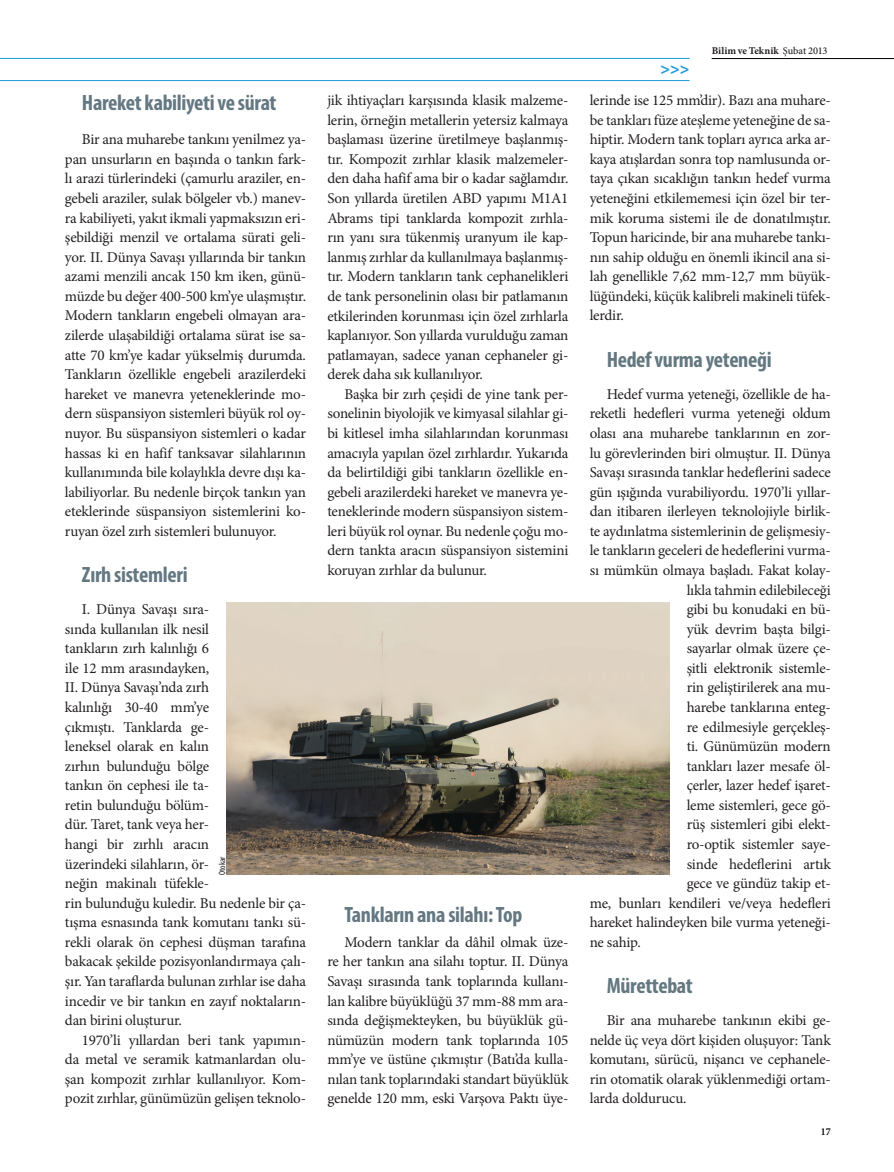
<style>
.page{position:relative;width:894px;height:1172px;background:#fff}
.page>*{position:absolute;margin:0;border:0;box-sizing:border-box;transform-origin:0 0}
.t1{font:700 condensed 22.2px "Myriad Pro";letter-spacing:-.015em;color:#647882}
.t2{font:700 16.2px "Myriad Pro";color:#1d99d6}
.t3{font:15px/19.5px "Minion Pro";letter-spacing:-.015em;color:#231f20;text-align:justify}
.t4{font:700 10.35px "Minion Pro";letter-spacing:.005em;color:#231f20}
.t5{font:10.35px "Minion Pro";color:#231f20}
.t6{font:condensed 9px "Myriad Pro";color:#231f20}
.s1{font-weight:500}
</style>
<div class="page">
<hr style="left:711px;top:58px;width:182px;height:1px;background:#000103">
<hr style="left:0;top:80px;width:689px;height:1px;background:#1d99d6">
<hr style="left:0;top:58px;width:689px;height:1px;background:#1d99d6">
<img style="left:226px;top:602px;width:443px;height:272px">
<h1 class="t1" style="left:82px;top:89px;width:196px">Hareket kabiliyeti ve sürat</h1>
<p class="t3" style="left:65px;top:130px;width:242px;text-indent:17px">Bir ana muharebe tankını yenilmez ya&shy;pan unsurların en başında o tankın fark&shy;lı arazi türlerindeki (çamurlu araziler, en&shy;gebeli araziler, sulak bölgeler vb.) manev&shy;ra kabiliyeti, yakıt ikmali yapmaksızın eri&shy;şebildiği menzil ve ortalama sürati geli&shy;yor. II. Dünya Savaşı yıllarında bir tankın azami menzili ancak 150 km iken, günü&shy;müzde bu değer 400-500 km’ye ulaşmıştır.<br>Modern tankların engebeli olmayan ara&shy;zilerde ulaşabildiği ortalama sürat ise sa&shy;atte 70 km’ye kadar yükselmiş durumda.<br>Tankların özellikle engebeli arazilerdeki hareket ve manevra yeteneklerinde mo&shy;dern süspansiyon sistemleri büyük rol oy&shy;nuyor. Bu süspansiyon sistemleri o kadar hassas ki en hafif tanksavar silahlarının kullanımında bile kolaylıkla devre dışı ka&shy;labiliyorlar. Bu nedenle birçok tankın yan eteklerinde süspansiyon sistemlerini ko&shy;ruyan özel zırh sistemleri bulunuyor.</p>
<h1 class="t1" style="left:82px;top:560px;width:107px">Zırh sistemleri</h1>
<p class="t3" style="left:65px;top:599px;width:242px;text-align:left;text-indent:17px">I. Dünya Savaşı sıra-<br>sında kullanılan ilk nesil<br>tankların zırh kalınlığı 6<br>ile 12 mm arasındayken,<br>II. Dünya Savaşı’nda zırh<br>kalınlığı 30-40 mm’ye<br>çıkmıştı. Tanklarda ge-<br>leneksel olarak en kalın<br>zırhın bulunduğu bölge<br>tankın ön cephesi ile ta-<br>retin bulunduğu bölüm-<br>dür. Taret, tank veya her-<br>hangi bir zırhlı aracın<br>üzerindeki silahların, ör-<br>neğin makinalı tüfekle-<br>rin bulunduğu kuledir. Bu nedenle bir ça&shy;tışma esnasında tank komutanı tankı sü&shy;rekli olarak ön cephesi düşman tarafına bakacak şekilde pozisyonlandırmaya çalı&shy;şır. Yan taraflarda bulunan zırhlar ise daha incedir ve bir tankın en zayıf noktaların&shy;dan birini oluşturur.</p>
<p class="t3" style="left:65px;top:1029px;width:242px;text-indent:17px">1970’li yıllardan beri tank yapımın&shy;da metal ve seramik katmanlardan olu&shy;şan kompozit zırhlar kullanılıyor. Kom&shy;pozit zırhlar, günümüzün gelişen teknolo-</p>
<p class="t6" style="left:217px;top:874px;width:20px;rotate:-90deg">Otokar</p>
<p class="t3" style="left:327px;top:91px;width:242px">jik ihtiyaçları karşısında klasik malzeme&shy;lerin, örneğin metallerin yetersiz kalmaya başlaması üzerine üretilmeye başlanmış&shy;tır. Kompozit zırhlar klasik malzemeler&shy;den daha hafif ama bir o kadar sağlamdır.<br>Son yıllarda üretilen ABD yapımı M1A1<br>Abrams tipi tanklarda kompozit zırhla&shy;rın yanı sıra tükenmiş uranyum ile kap&shy;lanmış zırhlar da kullanılmaya başlanmış&shy;tır. Modern tankların tank cephanelikleri de tank personelinin olası bir patlamanın etkilerinden korunması için özel zırhlarla kaplanıyor. Son yıllarda vurulduğu zaman patlamayan, sadece yanan cephaneler gi&shy;derek daha sık kullanılıyor.</p>
<p class="t3" style="left:327px;top:384px;width:242px;text-indent:17px">Başka bir zırh çeşidi de yine tank per&shy;sonelinin biyolojik ve kimyasal silahlar gi&shy;bi kitlesel imha silahlarından korunması amacıyla yapılan özel zırhlardır. Yukarıda da belirtildiği gibi tankların özellikle en&shy;gebeli arazilerdeki hareket ve manevra ye&shy;teneklerinde modern süspansiyon sistem&shy;leri büyük rol oynar. Bu nedenle çoğu mo&shy;dern tankta aracın süspansiyon sistemini koruyan zırhlar da bulunur.</p>
<h1 class="t1" style="left:344px;top:900px;width:179px">Tankların ana silahı: Top</h1>
<p class="t3" style="left:327px;top:932px;width:242px;text-indent:17px">Modern tanklar da dâhil olmak üze&shy;re her tankın ana silahı toptur. II. Dünya Savaşı sırasında tank toplarında kullanı&shy;lan kalibre büyüklüğü 37 mm-88 mm ara&shy;sında değişmekteyken, bu büyüklük gü&shy;nümüzün modern tank toplarında 105 mm’ye ve üstüne çıkmıştır (Batı’da kulla&shy;nılan tank toplarındaki standart büyüklük genelde 120 mm, eski Varşova Paktı üye-</p>
<p class="t2" style="left:660px;top:58px;width:30px">&gt;&gt;&gt;</p>
<p class="t4" style="left:711px;top:44px;width:117px">Bilim ve Teknik <span class="s1">Şubat 2013</span></p>
<p class="t3" style="left:589px;top:91px;width:242px">lerinde ise 125 mm’dir). Bazı ana muhare&shy;be tankları füze ateşleme yeteneğine de sa&shy;hiptir. Modern tank topları ayrıca arka ar&shy;kaya atışlardan sonra top namlusunda or&shy;taya çıkan sıcaklığın tankın hedef vurma yeteneğini etkilememesi için özel bir ter&shy;mik koruma sistemi ile de donatılmıştır.<br>Topun haricinde, bir ana muharebe tankı&shy;nın sahip olduğu en önemli ikincil ana si&shy;lah genellikle 7,62 mm-12,7 mm büyük&shy;lüğündeki, küçük kalibreli makineli tüfek&shy;lerdir.</p>
<h1 class="t1" style="left:606px;top:345px;width:166px">Hedef vurma yeteneği</h1>
<p class="t3" style="left:606px;top:384px;width:225px">Hedef vurma yeteneği, özellikle de ha-</p>
<p class="t3" style="left:589px;top:404px;width:242px">reketli hedefleri vurma yeteneği oldum</p>
<p class="t3" style="left:589px;top:423px;width:242px">olası ana muharebe tanklarının en zor-</p>
<p class="t3" style="left:589px;top:443px;width:242px">lu görevlerinden biri olmuştur. II. Dünya</p>
<p class="t3" style="left:589px;top:462px;width:242px">Savaşı sırasında tanklar hedeflerini sadece</p>
<p class="t3" style="left:589px;top:482px;width:242px">gün ışığında vurabiliyordu. 1970’li yıllar-</p>
<p class="t3" style="left:589px;top:501px;width:242px">dan itibaren ilerleyen teknolojiyle birlik-</p>
<p class="t3" style="left:589px;top:521px;width:242px">te aydınlatma sistemlerinin de gelişmesiy-</p>
<p class="t3" style="left:589px;top:540px;width:242px">le tankların geceleri de hedeflerini vurma-</p>
<p class="t3" style="left:589px;top:560px;width:242px">sı mümkün olmaya başladı. Fakat kolay-</p>
<p class="t3" style="left:686px;top:580px;width:146px">lıkla tahmin edilebileceği</p>
<p class="t3" style="left:686px;top:599px;width:146px">gibi bu konudaki en bü-</p>
<p class="t3" style="left:686px;top:619px;width:146px">yük devrim başta bilgi-</p>
<p class="t3" style="left:686px;top:638px;width:146px">sayarlar olmak üzere çe-</p>
<p class="t3" style="left:686px;top:658px;width:146px">şitli elektronik sistemle-</p>
<p class="t3" style="left:686px;top:677px;width:146px">rin geliştirilerek ana mu-</p>
<p class="t3" style="left:686px;top:697px;width:146px">harebe tanklarına enteg-</p>
<p class="t3" style="left:686px;top:717px;width:146px">re edilmesiyle gerçekleş-</p>
<p class="t3" style="left:686px;top:736px;width:146px">ti. Günümüzün modern</p>
<p class="t3" style="left:686px;top:756px;width:146px">tankları lazer mesafe öl-</p>
<p class="t3" style="left:686px;top:775px;width:146px">çerler, lazer hedef işaret-</p>
<p class="t3" style="left:686px;top:795px;width:146px">leme sistemleri, gece gö-</p>
<p class="t3" style="left:686px;top:814px;width:146px">rüş sistemleri gibi elekt-</p>
<p class="t3" style="left:686px;top:834px;width:146px">ro-optik sistemler saye-</p>
<p class="t3" style="left:686px;top:853px;width:146px">sinde hedeflerini artık</p>
<p class="t3" style="left:686px;top:873px;width:146px">gece ve gündüz takip et-</p>
<p class="t3" style="left:589px;top:893px;width:242px">me, bunları kendileri ve/veya hedefleri</p>
<p class="t3" style="left:589px;top:912px;width:242px">hareket halindeyken bile vurma yeteneği-</p>
<p class="t3" style="left:589px;top:932px;width:53px">ne sahip.</p>
<h1 class="t1" style="left:606px;top:971px;width:87px">Mürettebat</h1>
<p class="t3" style="left:589px;top:1010px;width:242px;text-indent:17px">Bir ana muharebe tankının ekibi ge&shy;nelde üç veya dört kişiden oluşuyor: Tank komutanı, sürücü, nişancı ve cephanele&shy;rin otomatik olarak yüklenmediği ortam&shy;larda doldurucu.</p>
<p class="t5" style="left:820px;top:1124px;width:11px">17</p>
</div>
